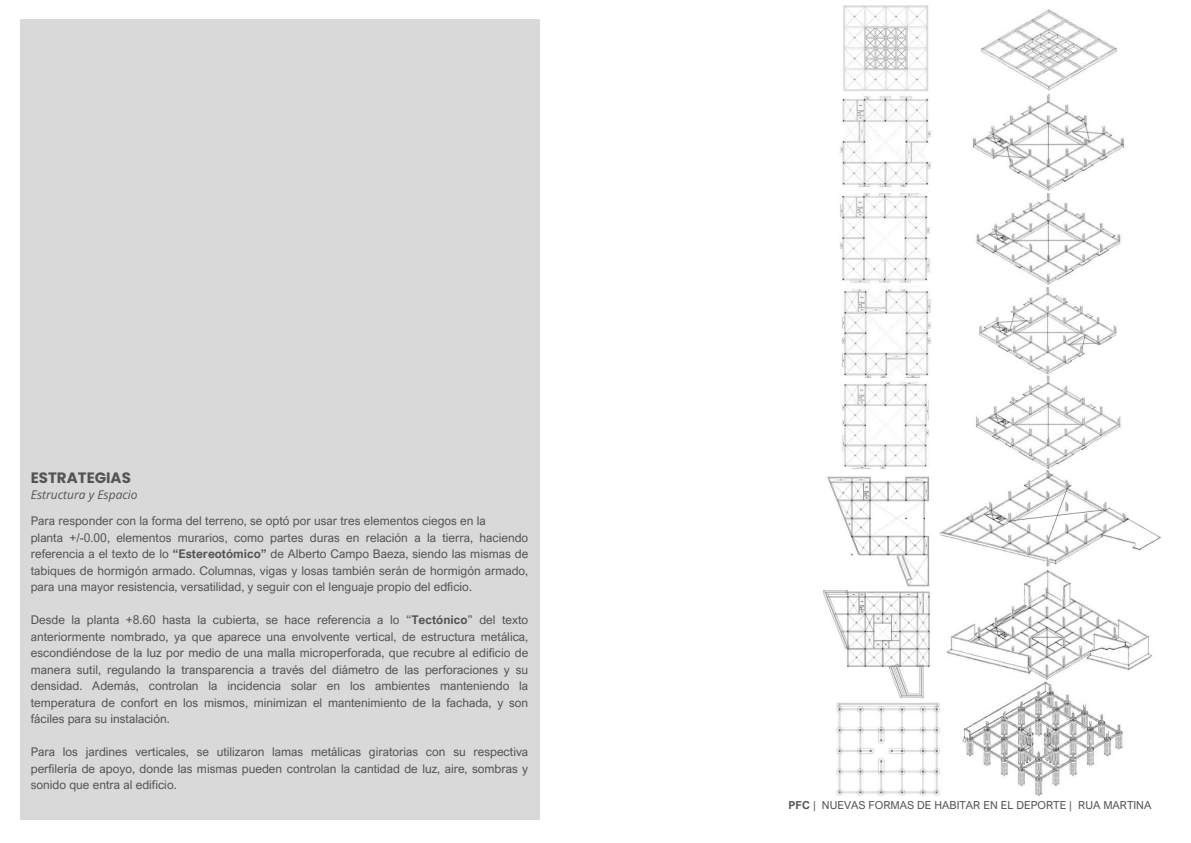
<style>
.page{position:relative;width:1191px;height:843px;background:#fff}
.page>*{position:absolute;margin:0;border:0;box-sizing:border-box;transform-origin:0 0}
.t1{font:700 15px "Poppins";color:#545454}
.t2{font:12px/16.5px "Arial Nova";color:#545454;text-align:justify}
.t3{font:italic 12px "Open Sans";color:#545454}
.t4{font:11px "Arial Nova";color:#545454}
.s1{font-weight:700}
</style>
<div class="page">
<div style="left:20px;top:20px;width:519px;height:799px;background:#d9d9d9"></div>
<img style="left:921px;top:681px;width:202px;height:115px">
<img style="left:915px;top:570px;width:238px;height:110px">
<img style="left:939px;top:469px;width:222px;height:97px">
<img style="left:976px;top:373px;width:145px;height:96px">
<img style="left:979px;top:287px;width:138px;height:86px">
<img style="left:976px;top:193px;width:145px;height:92px">
<img style="left:972px;top:93px;width:152px;height:98px">
<img style="left:981px;top:9px;width:136px;height:81px">
<img style="left:836px;top:702px;width:109px;height:93px">
<img style="left:823px;top:588px;width:111px;height:111px">
<img style="left:827px;top:469px;width:111px;height:117px">
<img style="left:841px;top:286px;width:90px;height:183px">
<img style="left:840px;top:190px;width:90px;height:93px">
<img style="left:840px;top:96px;width:91px;height:91px">
<img style="left:843px;top:5px;width:86px;height:86px">
<p class="t1" style="left:31px;top:469px;width:102px">ESTRATEGIAS</p>
<p class="t3" style="left:31px;top:485px;width:108px">Estructura y Espacio</p>
<p class="t2" style="left:31px;top:512px;width:499px;text-align:left">Para responder con la forma del terreno, se optó por usar tres elementos ciegos en la<br>planta +/-0.00, elementos murarios, como partes duras en relación a la tierra, haciendo referencia a el texto de lo <span class="s1">&lt;Estereotómico=</span> de Alberto Campo Baeza, siendo las mismas de tabiques de hormigón armado. Columnas, vigas y losas también serán de hormigón armado, para una mayor resistencia, versatilidad, y seguir con el lenguaje propio del edficio.</p>
<p class="t2" style="left:31px;top:611px;width:499px">Desde la planta +8.60 hasta la cubierta, se hace referencia a lo &lt;<span class="s1">Tectónico</span>= del texto anteriormente nombrado, ya que aparece una envolvente vertical, de estructura metálica, escondiéndose de la luz por medio de una malla microperforada, que recubre al edificio de manera sutil, regulando la transparencia a través del diámetro de las perforaciones y su densidad. Además, controlan la incidencia solar en los ambientes manteniendo la temperatura de confort en los mismos, minimizan el mantenimiento de la fachada, y son fáciles para su instalación.</p>
<p class="t2" style="left:31px;top:743px;width:499px">Para los jardines verticales, se utilizaron lamas metálicas giratorias con su respectiva perfilería de apoyo, donde las mismas pueden controlan la cantidad de luz, aire, sombras y sonido que entra al edificio.</p>
<p class="t4" style="left:788px;top:798px;width:364px"><span class="s1">PFC</span> | NUEVAS FORMAS DE HABITAR EN EL DEPORTE | RUA MARTINA</p>
</div>
